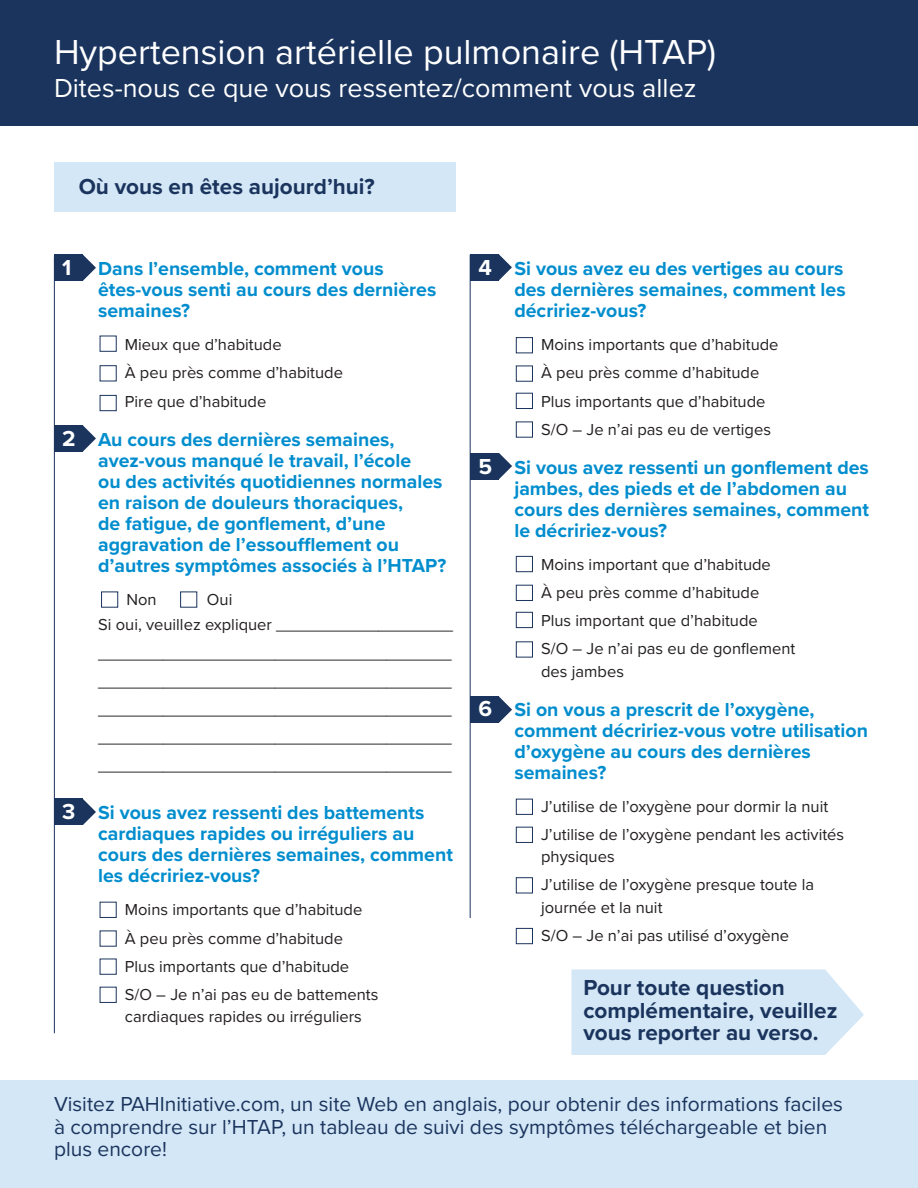
<style>
.page{position:relative;width:918px;height:1188px;background:#fff}
.page>*{position:absolute;margin:0;border:0;box-sizing:border-box;transform-origin:0 0}
.t1{font:36px "Proxima Nova";color:#fff}
.t2{font:27px "Proxima Nova";color:#fff}
.t3{font:700 22.5px/22.5px "Proxima Nova";color:#1a345d}
.t4{font:21px/22.5px "Proxima Nova";color:#1a345d}
.t5{font:700 19.5px/21px "Proxima Nova";color:#008dce}
.t6{font:16.5px/28.2px "Proxima Nova";color:#231f20}
.s1{font-size:22.5px;color:#fff}
</style>
<div class="page">
<svg style="left:572px;top:969px;width:292px;height:86px;background:#d7e8f6"></svg>
<svg style="left:499px;top:697px;width:13px;height:26px"></svg>
<div style="left:470px;top:697px;width:29px;height:26px;background:#1a345d"></div>
<svg style="left:499px;top:453px;width:13px;height:26px"></svg>
<div style="left:470px;top:453px;width:29px;height:26px;background:#1a345d"></div>
<svg style="left:499px;top:254px;width:13px;height:26px"></svg>
<div style="left:470px;top:254px;width:29px;height:26px;background:#1a345d"></div>
<svg style="left:83px;top:799px;width:13px;height:26px"></svg>
<div style="left:54px;top:799px;width:29px;height:26px;background:#1a345d"></div>
<svg style="left:70px;top:425px;width:26px;height:27px"></svg>
<div style="left:54px;top:425px;width:29px;height:26px;background:#1a345d"></div>
<svg style="left:83px;top:255px;width:13px;height:26px"></svg>
<div style="left:54px;top:255px;width:29px;height:26px;background:#1a345d"></div>
<div style="left:54px;top:162px;width:402px;height:50px;background:#d4e7f6"></div>
<div style="left:0;top:0;width:918px;height:126px;background:#1a345d"></div>
<div style="left:100px;top:336px;width:17px;height:16px;background:#fff;border:1px solid #1a345d"></div>
<div style="left:100px;top:365px;width:17px;height:16px;background:#fff;border:1px solid #1a345d"></div>
<div style="left:100px;top:395px;width:17px;height:16px;background:#fff;border:1px solid #1a345d"></div>
<div style="left:101px;top:592px;width:17px;height:16px;background:#fff;border:1px solid #1a345d"></div>
<div style="left:100px;top:902px;width:17px;height:16px;background:#fff;border:1px solid #1a345d"></div>
<div style="left:100px;top:959px;width:17px;height:16px;background:#fff;border:1px solid #1a345d"></div>
<div style="left:100px;top:987px;width:17px;height:16px;background:#fff;border:1px solid #1a345d"></div>
<div style="left:516px;top:337px;width:17px;height:16px;background:#fff;border:1px solid #1a345d"></div>
<div style="left:516px;top:366px;width:17px;height:16px;background:#fff;border:1px solid #1a345d"></div>
<div style="left:516px;top:393px;width:17px;height:16px;background:#fff;border:1px solid #1a345d"></div>
<div style="left:516px;top:422px;width:17px;height:16px;background:#fff;border:1px solid #1a345d"></div>
<div style="left:516px;top:556px;width:17px;height:16px;background:#fff;border:1px solid #1a345d"></div>
<div style="left:516px;top:585px;width:17px;height:16px;background:#fff;border:1px solid #1a345d"></div>
<div style="left:516px;top:612px;width:17px;height:16px;background:#fff;border:1px solid #1a345d"></div>
<div style="left:516px;top:641px;width:17px;height:16px;background:#fff;border:1px solid #1a345d"></div>
<div style="left:516px;top:799px;width:17px;height:16px;background:#fff;border:1px solid #1a345d"></div>
<div style="left:516px;top:827px;width:17px;height:16px;background:#fff;border:1px solid #1a345d"></div>
<div style="left:516px;top:877px;width:17px;height:16px;background:#fff;border:1px solid #1a345d"></div>
<div style="left:516px;top:928px;width:17px;height:16px;background:#fff;border:1px solid #1a345d"></div>
<hr style="left:470px;top:255px;width:1px;height:663px;background:#1a345d">
<hr style="left:54px;top:257px;width:1px;height:776px;background:#1a345d">
<div style="left:0;top:1080px;width:918px;height:108px;background:#d4e7f6"></div>
<p class="t1" style="left:54px;top:26px;width:664px">Hypertension artérielle pulmonaire (HTAP)</p>
<p class="t2" style="left:54px;top:68px;width:644px">Dites-nous ce que vous ressentez/comment vous allez</p>
<p class="t3" style="left:79px;top:175px;width:298px">Où vous en êtes aujourd’hui?</p>
<p class="t5" style="left:98px;top:258px;width:340px;text-indent:-36px"><span class="s1">1</span> Dans l’ensemble, comment vous êtes-vous senti au cours des dernières semaines?</p>
<p class="t6" style="left:125px;top:330px;width:158px">Mieux que d’habitude</p>
<p class="t6" style="left:125px;top:358px;width:220px">À peu près comme d’habitude</p>
<p class="t6" style="left:125px;top:386px;width:143px">Pire que d’habitude</p>
<p class="t5" style="left:98px;top:428px;width:350px;text-indent:-36px"><span class="s1">2</span> Au cours des dernières semaines, avez-vous manqué le travail, l’école<br>ou des activités quotidiennes normales en raison de douleurs thoraciques,<br>de fatigue, de gonflement, d’une aggravation de l’essoufflement ou d’autres symptômes associés à l’HTAP?</p>
<p class="t6" style="left:126px;top:584px;width:32px">Non</p>
<p class="t6" style="left:207px;top:584px;width:27px">Oui</p>
<p class="t6" style="left:98px;top:610px;width:356px;text-align:justify">Si oui, veuillez expliquer ___________________ ______________________________________ ______________________________________ ______________________________________ ______________________________________ ______________________________________</p>
<p class="t5" style="left:98px;top:802px;width:356px;text-indent:-36px"><span class="s1">3</span> Si vous avez ressenti des battements cardiaques rapides ou irréguliers au cours des dernières semaines, comment les décririez-vous?</p>
<p class="t6" style="left:125px;top:895px;width:239px">Moins importants que d’habitude</p>
<p class="t6" style="left:125px;top:923px;width:220px">À peu près comme d’habitude</p>
<p class="t6" style="left:125px;top:951px;width:226px">Plus importants que d’habitude</p>
<p class="t6" style="left:125px;top:982px;width:255px;line-height:22.5px">S/O – Je n’ai pas eu de battements cardiaques rapides ou irréguliers</p>
<p class="t5" style="left:514px;top:258px;width:333px;text-align:justify;text-indent:-36px"><span class="s1">4</span> Si vous avez eu des vertiges au cours des dernières semaines, comment les décririez-vous?</p>
<p class="t6" style="left:541px;top:330px;width:239px">Moins importants que d’habitude</p>
<p class="t6" style="left:541px;top:358px;width:220px">À peu près comme d’habitude</p>
<p class="t6" style="left:541px;top:386px;width:226px">Plus importants que d’habitude</p>
<p class="t6" style="left:541px;top:415px;width:231px">S/O – Je n’ai pas eu de vertiges</p>
<p class="t5" style="left:514px;top:456px;width:356px;text-indent:-36px"><span class="s1">5</span> Si vous avez ressenti un gonflement des jambes, des pieds et de l’abdomen au cours des dernières semaines, comment le décririez-vous?</p>
<p class="t6" style="left:541px;top:550px;width:231px">Moins important que d’habitude</p>
<p class="t6" style="left:541px;top:578px;width:220px">À peu près comme d’habitude</p>
<p class="t6" style="left:541px;top:606px;width:218px">Plus important que d’habitude</p>
<p class="t6" style="left:541px;top:637px;width:256px;line-height:22.5px">S/O – Je n’ai pas eu de gonflement des jambes</p>
<p class="t5" style="left:514px;top:698px;width:355px;text-indent:-36px"><span class="s1">6</span> Si on vous a prescrit de l’oxygène, comment décririez-vous votre utilisation d’oxygène au cours des dernières semaines?</p>
<p class="t6" style="left:541px;top:791px;width:289px">J’utilise de l’oxygène pour dormir la nuit</p>
<p class="t6" style="left:541px;top:822px;width:305px;line-height:22.5px">J’utilise de l’oxygène pendant les activités physiques</p>
<p class="t6" style="left:541px;top:873px;width:275px;line-height:22.5px">J’utilise de l’oxygène presque toute la journée et la nuit</p>
<p class="t6" style="left:541px;top:921px;width:250px">S/O – Je n’ai pas utilisé d’oxygène</p>
<p class="t3" style="left:583px;top:976px;width:256px">Pour toute question complémentaire, veuillez vous reporter au verso.</p>
<p class="t4" style="left:54px;top:1092px;width:790px">Visitez PAHInitiative.com, un site Web en anglais, pour obtenir des informations faciles à comprendre sur l’HTAP, un tableau de suivi des symptômes téléchargeable et bien plus encore!</p>
</div>
